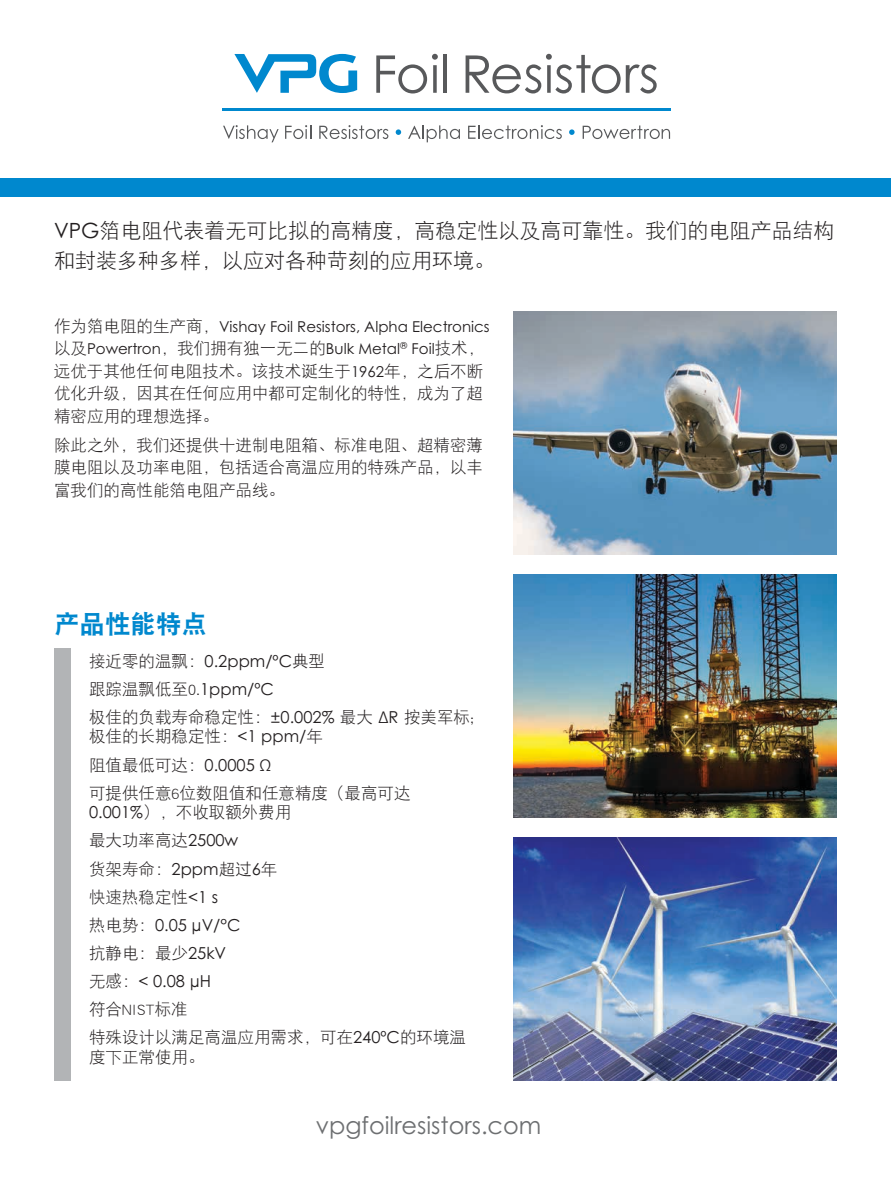
<style>
.page{position:relative;width:891px;height:1188px;background:#fff}
.page>*{position:absolute;margin:0;border:0;box-sizing:border-box;transform-origin:0 0}
.t1{font:25.5px "DFP Hei W9";color:#0088ce}
.t2{font:24px "Century Gothic Pro";color:#6d6f71}
.t3{font:21px/30px "DFP Hei W3";color:#231f20}
.t4{font:16.5px/28.2px "DFP Hei W3";color:#231f20}
.t5{font:16.5px "Century Gothic Pro";color:#231f20}
.t6{font:15px/22.5px "Century Gothic Pro";color:#231f20}
.s1{font-family:"Century Gothic Pro"}
.s2{font-family:"DFP Hei W3";font-size:16.5px}
.s3{font-family:"Century Gothic Pro";font-size:15px}
.s4{font-family:"DFP Hei W3"}
</style>
<div class="page">
<img style="left:513px;top:574px;width:324px;height:243px">
<img style="left:513px;top:311px;width:324px;height:243px">
<img style="left:513px;top:838px;width:324px;height:243px">
<div style="left:54px;top:648px;width:16px;height:433px;background:#b2b4b6"></div>
<div style="left:0;top:178px;width:891px;height:19px;background:#0088ce"></div>
<svg style="left:234px;top:54px;width:123px;height:39px"></svg>
<svg style="left:376px;top:54px;width:62px;height:40px"></svg>
<hr style="left:444px;top:55px;width:3px;height:38px;background:#58595b">
<svg style="left:466px;top:54px;width:191px;height:40px"></svg>
<svg style="left:223px;top:125px;width:56px;height:17px"></svg>
<svg style="left:285px;top:125px;width:26px;height:14px"></svg>
<svg style="left:319px;top:125px;width:69px;height:14px"></svg>
<svg style="left:396px;top:129px;width:5px;height:6px"></svg>
<svg style="left:408px;top:125px;width:52px;height:17px"></svg>
<svg style="left:468px;top:125px;width:94px;height:14px"></svg>
<svg style="left:569px;top:129px;width:6px;height:6px"></svg>
<svg style="left:583px;top:126px;width:87px;height:13px"></svg>
<hr style="left:222px;top:108px;width:449px;height:2px;background:#0088ce">
<p class="t3" style="left:54px;top:215px;width:782px"><span class="s1">VPG</span>箔电阻代表着无可比拟的高精度，高稳定性以及高可靠性。我们的电阻产品结构和封装多种多样，以应对各种苛刻的应用环境。</p>
<p class="t6" style="left:54px;top:315px;width:437px"><span class="s2">作为箔电阻的生产商，</span>Vishay Foil Resistors, Alpha Electronics<span class="s2">以及</span>Powertron<span class="s2">，我们拥有独一无二的</span>Bulk Metal<sup>®</sup> Foil<span class="s2">技术，</span></p>
<p class="t4" style="left:54px;top:359px;width:431px;line-height:22.5px;text-align:justify">远优于其他任何电阻技术。该技术诞生于<span class="s3">1962</span>年，之后不断优化升级，因其在任何应用中都可定制化的特性，成为了超精密应用的理想选择。</p>
<p class="t4" style="left:54px;top:433px;width:430px;line-height:22.5px;text-align:justify">除此之外，我们还提供十进制电阻箱、标准电阻、超精密薄膜电阻以及功率电阻，包括适合高温应用的特殊产品，以丰富我们的高性能箔电阻产品线。</p>
<h1 class="t1" style="left:54px;top:610px;width:154px">产品性能特点</h1>
<p class="t4" style="left:89px;top:646px;width:386px">接近零的温飘：<span class="s1">0.2ppm/ºC</span>典型<br>跟踪温飘低至0.<span class="s1">1ppm/ºC<br></span>极佳的负载寿命稳定性：<span class="s1">±0.002%</span> 最大 <span class="s1">ΔR</span> 按美军标;</p>
<p class="t4" style="left:89px;top:722px;width:323px">极佳的长期稳定性：<span class="s1">&lt;1 ppm/</span>年<br>阻值最低可达：<span class="s1">0.0005 Ω<br></span>可提供任意6位数阻值和任意精度（最高可达</p>
<p class="t4" style="left:89px;top:798px;width:204px"><span class="s1">0.001%</span>），不收取额外费用最大功率高达<span class="s1">2500w<br></span>货架寿命：<span class="s1">2ppm</span>超过<span class="s1">6</span>年快速热稳定性<span class="s1">&lt;1 s</span></p>
<p class="t5" style="left:89px;top:915px;width:153px"><span class="s4">热电势：</span>0.05 µV/°C</p>
<p class="t4" style="left:89px;top:939px;width:139px">抗静电：最少<span class="s1">25kV</span></p>
<p class="t5" style="left:89px;top:971px;width:123px"><span class="s4">无感：</span>&lt; 0.08 µH</p>
<p class="t4" style="left:89px;top:995px;width:378px">符合NIST标准<br>特殊设计以满足高温应用需求，可在<span class="s1">240ºC</span>的环境温</p>
<p class="t4" style="left:89px;top:1043px;width:117px">度下正常使用。</p>
<h2 class="t2" style="left:316px;top:1111px;width:227px">vpgfoilresistors.com</h2>
</div>
